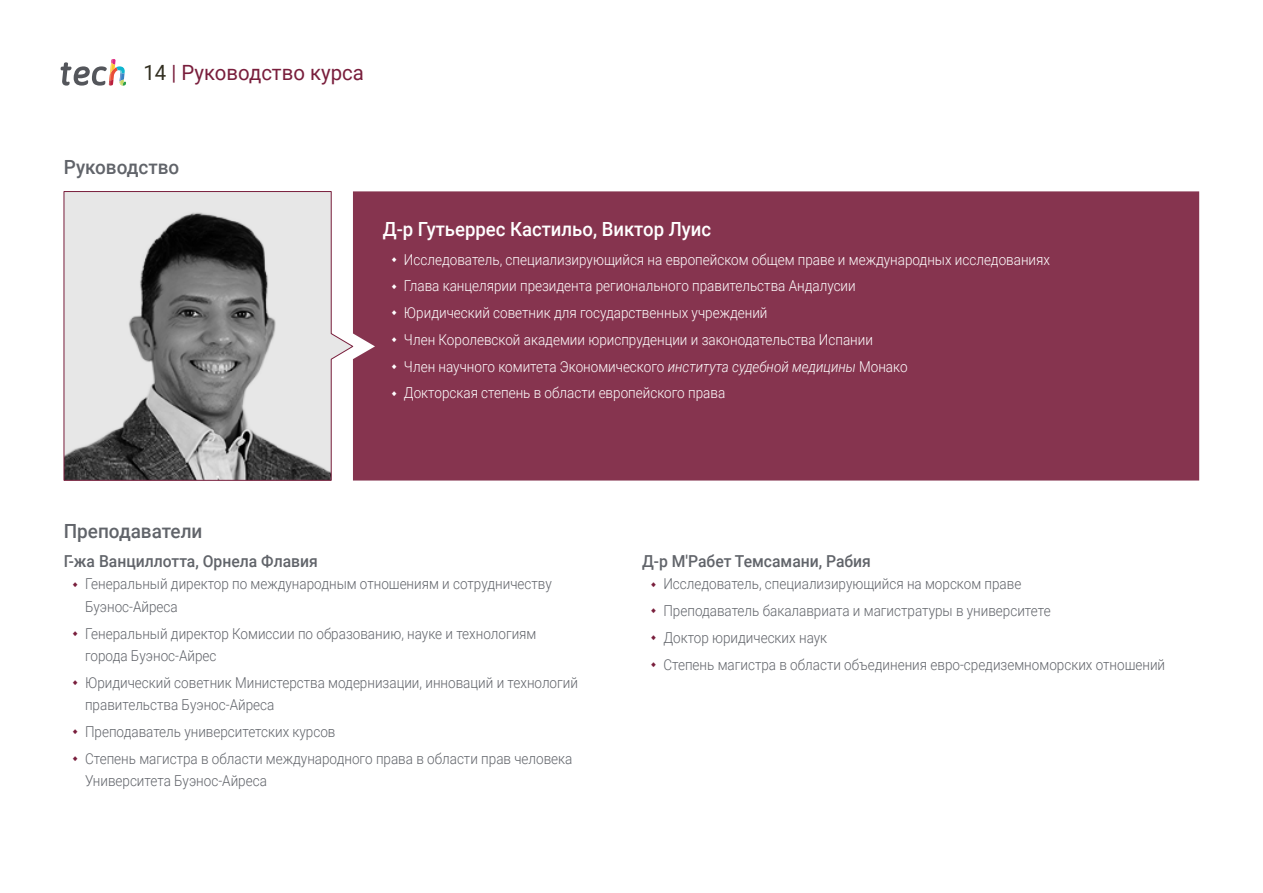
<style>
.page{position:relative;width:1263px;height:893px;background:#fff}
.page>*{position:absolute;margin:0;border:0;box-sizing:border-box;transform-origin:0 0}
.t1{font:21px "Roboto";color:#791e3c}
.t2{font:500 19.5px "Roboto";color:#fff;scale:.95 1}
.t3{font:500 19.5px "Roboto";color:#61646a}
.t4{font:500 16.5px "Roboto";color:#61646a;scale:.95 1}
.t5{font:300 15px/26.7px "Roboto";color:#61646a;scale:.9 1}
.t6{font:300 15px/26.7px "Roboto";color:#fff;scale:.9 1}
.s1{color:#312e20}
.s2{font-style:italic}
</style>
<div class="page">
<div style="left:353px;top:191px;width:846px;height:290px;background:#86344f"></div>
<svg style="left:64px;top:191px;width:289px;height:290px;background:#aeadad"></svg>
<svg style="left:61px;top:59px;width:65px;height:27px"></svg>
<svg style="left:392px;top:257px;width:5px;height:5px"></svg>
<svg style="left:392px;top:284px;width:5px;height:5px"></svg>
<svg style="left:392px;top:310px;width:5px;height:5px"></svg>
<svg style="left:392px;top:337px;width:5px;height:5px"></svg>
<svg style="left:392px;top:364px;width:5px;height:5px"></svg>
<svg style="left:392px;top:391px;width:5px;height:5px"></svg>
<h1 class="t1" style="left:144px;top:57px;width:222px"><span class="s1">14</span> | Руководство курса</h1>
<h2 class="t3" style="left:64px;top:154px;width:117px">Руководство</h2>
<h2 class="t2" style="left:383px;top:215px;width:347px">Д-р Гутьеррес Кастильо, Виктор Луис</h2>
<p class="t6" style="left:404px;top:245px;width:719px">Исследователь, специализирующийся на европейском общем праве и международных исследованиях Глава канцелярии президента регионального правительства Андалусии<br>Юридический советник для государственных учреждений<br>Член Королевской академии юриспруденции и законодательства Испании<br>Член научного комитета Экономического <span class="s2">института судебной медицины</span> Монако<br>Докторская степень в области европейского права</p>
<h2 class="t3" style="left:64px;top:517px;width:140px">Преподаватели</h2>
<p class="t4" style="left:64px;top:550px;width:269px">Г-жа Ванциллотта, Орнела Флавия</p>
<p class="t5" style="left:85px;top:572px;width:520px;line-height:22.5px">Генеральный директор по международным отношениям и сотрудничеству<br>Буэнос-Айреса</p>
<p class="t5" style="left:85px;top:621px;width:503px;line-height:22.5px">Генеральный директор Комиссии по образованию, науке и технологиям города Буэнос-Айрес</p>
<p class="t5" style="left:85px;top:671px;width:549px;line-height:22.5px">Юридический советник Министерства модернизации, инноваций и технологий правительства Буэнос-Айреса</p>
<p class="t5" style="left:85px;top:718px;width:543px">Преподаватель университетских курсов<br>Степень магистра в области международного права в области прав человека</p>
<p class="t5" style="left:85px;top:767px;width:204px">Университета Буэнос-Айреса</p>
<p class="t4" style="left:642px;top:550px;width:242px">Д-р М'Рабет Темсамани, Рабия</p>
<p class="t5" style="left:663px;top:570px;width:559px">Исследователь, специализирующийся на морском праве<br>Преподаватель бакалавриата и магистратуры в университете<br>Доктор юридических наук<br>Степень магистра в области объединения евро-средиземноморских отношений</p>
</div>
